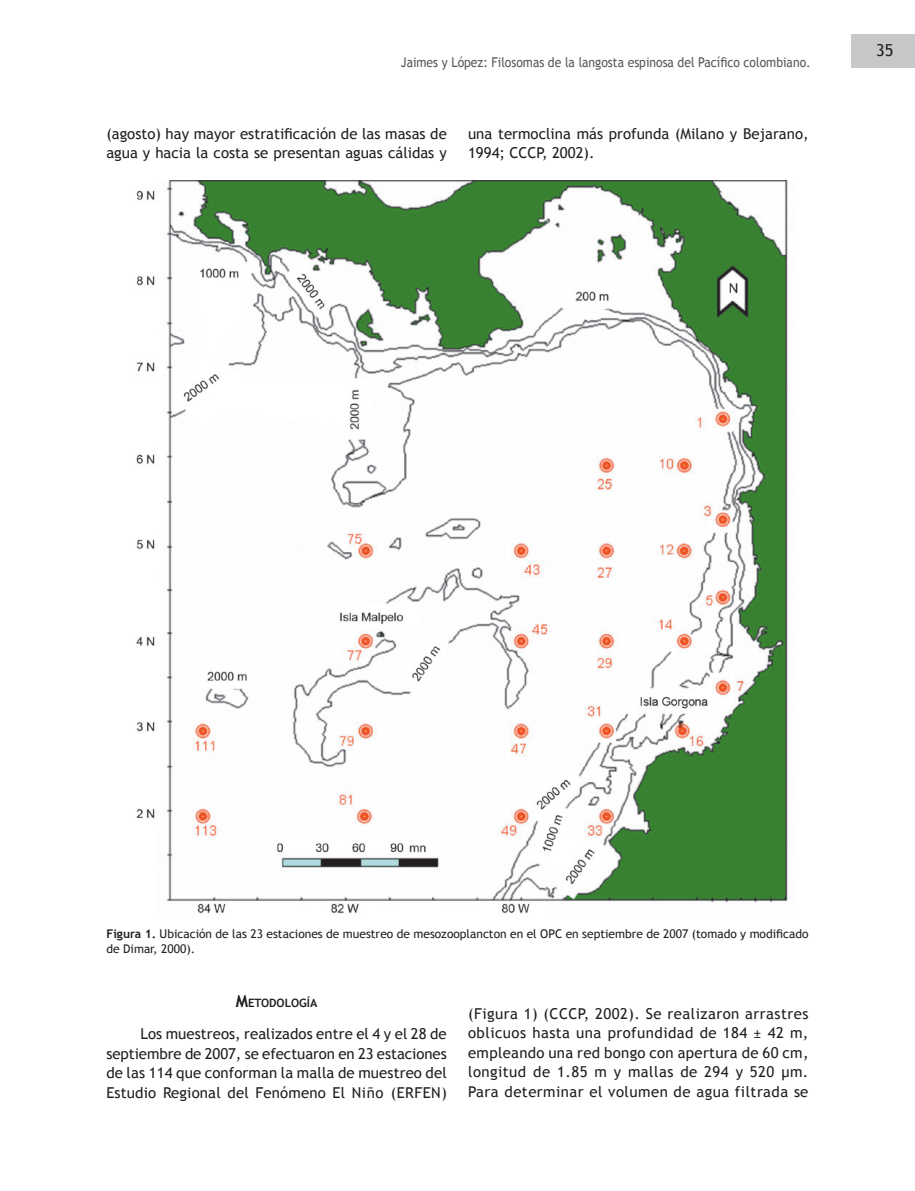
<style>
.page{position:relative;width:915px;height:1191px;background:#fff}
.page>*{position:absolute;margin:0;border:0;box-sizing:border-box;transform-origin:0 0}
.t1{font:16.5px "Trebuchet MS";color:#231f20}
.t2{font:15px/19.5px "Trebuchet MS";color:#231f20}
.t3{font:13.5px "Trebuchet MS";color:#57585a;scale:.9 1}
.t4{font:12px/15px "Trebuchet MS";color:#231f20}
.t5{font:700 11.55px "Trebuchet MS";color:#231f20}
.s1{font-weight:700}
.s2{font-size:16.5px}
</style>
<div class="page">
<div style="left:850px;top:34px;width:64px;height:34px;background:#c7c8ca"></div>
<img style="left:136px;top:181px;width:652px;height:733px">
<p class="t3" style="left:401px;top:55px;width:456px">Jaimes y López: Filosomas de la langosta espinosa del Pacífico colombiano.</p>
<p class="t2" style="left:106px;top:124px;width:342px">(agosto) hay mayor estratificación de las masas de agua y hacia la costa se presentan aguas cálidas y</p>
<p class="t2" style="left:468px;top:124px;width:342px">una termoclina más profunda (Milano y Bejarano,<br>1994; CCCP, 2002).</p>
<p class="t1" style="left:875px;top:40px;width:19px">35</p>
<p class="t4" style="left:106px;top:926px;width:703px"><span class="s1">Figura 1.</span> Ubicación de las 23 estaciones de muestreo de mesozooplancton en el OPC en septiembre de 2007 (tomado y modificado de Dimar, 2000).</p>
<p class="t5" style="left:236px;top:995px;width:83px"><span class="s2">M</span>ETODOLOGÍA</p>
<p class="t2" style="left:106px;top:1024px;width:342px;text-align:justify;text-indent:34px">Los muestreos, realizados entre el 4 y el 28 de septiembre de 2007, se efectuaron en 23 estaciones de las 114 que conforman la malla de muestreo del Estudio Regional del Fenómeno El Niño (Erfen</p>
<p class="t2" style="left:468px;top:1004px;width:342px;text-align:justify">(Figura 1) (CCCP, 2002). Se realizaron arrastres oblicuos hasta una profundidad de 184 ± 42 m, empleando una red bongo con apertura de 60 cm, longitud de 1.85 m y mallas de 294 y 520 μm.<br>Para determinar el volumen de agua filtrada se</p>
<p class="t2" style="left:441px;top:1083px;width:7px">)</p>
</div>
